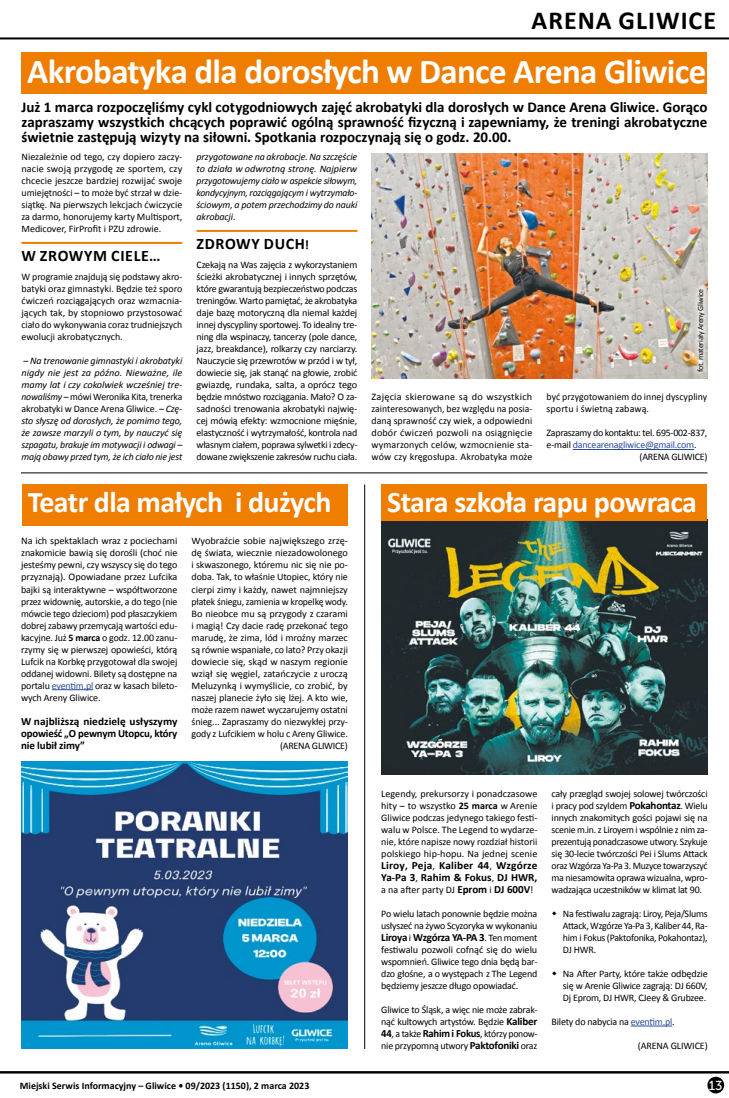
<style>
.page{position:relative;width:729px;height:1098px;background:#fff}
.page>*{position:absolute;margin:0;border:0;box-sizing:border-box;transform-origin:0 0}
.t1{font:700 35px "Calibri";letter-spacing:-.02em;color:#fff}
.t2{font:700 30px "Calibri";letter-spacing:-.02em;color:#fff}
.t3{font:700 26px "Calibri";letter-spacing:.04em;color:#000}
.t4{font:700 16px "Calibri";letter-spacing:.04em;color:#000}
.t5{font:700 15px/15px "Calibri";letter-spacing:-.005em;color:#000;text-align:justify}
.t6{font:13px "Museo Sans 500";color:#fff}
.t7{font:700 11px/12px "Calibri";letter-spacing:-.01em;color:#000;text-align:justify}
.t8{font:10px/12px "Calibri";letter-spacing:-.01em;color:#000;text-align:justify}
.t9{font:italic 10px/12px "Calibri";letter-spacing:-.015em;color:#000;text-align:justify}
.t10{font:700 10px "Calibri";color:#000}
.t11{font:10px "Calibri";letter-spacing:-.02em;color:#2a4b9b}
.t12{font:8px "Calibri";letter-spacing:-.03em;color:#000}
.s1{font-style:normal}
.s2{font-size:13px}
.s3{color:#000}
.s4{font-weight:700}
.s5{color:#2a4b9b}
.s6{font-size:10px}
.s7{font-weight:400;font-size:10px}
.s8{font-weight:700;font-size:11px}
</style>
<div class="page">
<hr style="left:0;top:37px;width:729px;height:2px;background:#000">
<hr style="left:0;top:1070px;width:729px;height:2px;background:#000">
<div style="left:707px;top:1076px;width:17px;height:16px;background:#000;border-radius:50%"></div>
<img style="left:21px;top:761px;width:327px;height:287px">
<img style="left:381px;top:520px;width:326px;height:254px">
<hr style="left:21px;top:472px;width:686px;height:1px;background:#000">
<hr style="left:364px;top:484px;width:1px;height:564px;background:#000">
<div style="left:22px;top:484px;width:326px;height:41px;background:#ef7d00"></div>
<div style="left:21px;top:52px;width:686px;height:41px;background:#ef7d00"></div>
<hr style="left:52px;top:689px;width:41px;height:1px;background:#2a4b9b">
<hr style="left:21px;top:242px;width:161px;height:2px;background:#ef7d00">
<hr style="left:196px;top:230px;width:161px;height:2px;background:#ef7d00">
<hr style="left:572px;top:449px;width:122px;height:1px;background:#2a4b9b">
<div style="left:381px;top:484px;width:326px;height:36px;background:#ef7d00"></div>
<hr style="left:630px;top:1025px;width:42px;height:1px;background:#2a4b9b">
<img style="left:371px;top:153px;width:336px;height:225px">
<div style="left:691px;top:282px;width:19px;height:96px;background:#fff;opacity:.75"></div>
<h3 class="t3" style="left:531px;top:4px;width:186px">ARENA GLIWICE</h3>
<h1 class="t1" style="left:27px;top:49px;width:680px">Akrobatyka dla dorosłych w Dance Arena Gliwice</h1>
<p class="t5" style="left:21px;top:100px;width:687px">Już 1 marca rozpoczęliśmy cykl cotygodniowych zajęć akrobatyki dla dorosłych w Dance Arena Gliwice. Gorąco zapraszamy wszystkich chcących poprawić ogólną sprawność fizyczną i zapewniamy, że treningi akrobatyczne świetnie zastępują wizyty na siłowni. Spotkania rozpoczynają się o godz. 20.00.</p>
<p class="t8" style="left:21px;top:151px;width:162px">Niezależnie od tego, czy dopiero zaczy&shy;nacie swoją przygodę ze sportem, czy chcecie jeszcze bardziej rozwijać swoje umiejętności – to może być strzał w dzie&shy;siątkę. Na pierwszych lekcjach ćwiczycie za darmo, honorujemy karty Multisport, Medicover, FirProfit i PZU zdrowie.</p>
<h3 class="t4" style="left:21px;top:245px;width:141px">W ZROWYM CIELE…</h3>
<p class="t8" style="left:21px;top:271px;width:162px">W programie znajdują się podstawy akro&shy;batyki oraz gimnastyki. Będzie też sporo ćwiczeń rozciągających oraz wzmacnia&shy;jących tak, by stopniowo przystosować ciało do wykonywania coraz trudniejszych ewolucji akrobatycznych.</p>
<p class="t9" style="left:21px;top:354px;width:162px"><span class="s1">–</span> Na trenowanie gimnastyki i akrobatyki nigdy nie jest za późno. Nieważne, ile mamy lat i czy cokolwiek wcześniej tre&shy;nowaliśmy <span class="s1">– mówi Weronika Kita, trenerka akrobatyki w Dance Arena Gliwice. –</span> Czę&shy;sto słyszę od dorosłych, że pomimo tego, że zawsze marzyli o tym, by nauczyć się szpagatu, brakuje im motywacji i odwagi – mają obawy przed tym, że ich ciało nie jest</p>
<p class="t9" style="left:196px;top:150px;width:162px">przygotowane na akrobacje. Na szczęście to działa w odwrotną stronę. Najpierw przygotowujemy ciało w aspekcie siłowym, kondycyjnym, rozciągającym i wytrzymało&shy;ściowym, a potem przechodzimy do nauki akrobacji<span class="s1">.</span></p>
<h3 class="t4" style="left:196px;top:233px;width:114px">ZDROWY DUCH<span class="s2">!</span></h3>
<p class="t8" style="left:196px;top:259px;width:162px">Czekają na Was zajęcia z wykorzystaniem ścieżki akrobatycznej i innych sprzętów, które gwarantują bezpieczeństwo podczas treningów. Warto pamiętać, że akrobatyka daje bazę motoryczną dla niemal każdej innej dyscypliny sportowej. To idealny tre&shy;ning dla wspinaczy, tancerzy (pole dance, jazz, breakdance), rolkarzy czy narciarzy.<br>Nauczycie się przewrotów w przód i w tył, dowiecie się, jak stanąć na głowie, zrobić gwiazdę, rundaka, salta, a oprócz tego będzie mnóstwo rozciągania. Mało? O za&shy;sadności trenowania akrobatyki najwię&shy;cej mówią efekty: wzmocnione mięśnie, elastyczność i wytrzymałość, kontrola nad własnym ciałem, poprawa sylwetki i zdecy&shy;dowane zwiększenie zakresów ruchu ciała.</p>
<p class="t12" style="left:695px;top:372px;width:85px;rotate:-90deg">fot. materiały Areny Gliwice</p>
<p class="t8" style="left:371px;top:391px;width:162px">Zajęcia skierowane są do wszystkich zainteresowanych, bez względu na posia&shy;daną sprawność czy wiek, a odpowiedni dobór ćwiczeń pozwoli na osiągnięcie wymarzonych celów, wzmocnienie sta&shy;wów czy kręgosłupa. Akrobatyka może</p>
<p class="t8" style="left:546px;top:391px;width:162px">być przygotowaniem do innej dyscypliny sportu i świetną zabawą.</p>
<p class="t8" style="left:546px;top:427px;width:162px">Zapraszamy do kontaktu: tel. 695-002-837,</p>
<p class="t11" style="left:546px;top:438px;width:151px"><span class="s3">e-mail</span> dancearenagliwice@gmail.com<span class="s3">.</span></p>
<p class="t8" style="left:639px;top:451px;width:69px">(ARENA GLIWICE)</p>
<h2 class="t2" style="left:387px;top:482px;width:311px">Stara szkoła rapu powraca</h2>
<h2 class="t2" style="left:28px;top:482px;width:305px">Teatr dla małych i dużych</h2>
<p class="t8" style="left:21px;top:535px;width:158px">Na ich spektaklach wraz z pociechami znakomicie bawią się dorośli (choć nie jesteśmy pewni, czy wszyscy się do tego przyznają). Opowiadane przez Lufcika bajki są interaktywne – współtworzone przez widownię, autorskie, a do tego (nie mówcie tego dzieciom) pod płaszczykiem dobrej zabawy przemycają wartości edu&shy;kacyjne. Już <span class="s4">5 marca</span> o godz. 12.00 zanu&shy;rzymy się w pierwszej opowieści, którą Lufcik na Korbkę przygotował dla swojej oddanej widowni. Bilety są dostępne na portalu <span class="s5">eventim.pl</span> oraz w kasach bileto&shy;wych Areny Gliwice.</p>
<p class="t7" style="left:21px;top:714px;width:158px">W najbliższą niedzielę usłyszymy opowieść „O pewnym Utopcu, który nie lubił zimy”</p>
<p class="t8" style="left:191px;top:535px;width:158px;text-align:right">Wyobraźcie sobie największego zrzę&shy;dę świata, wiecznie niezadowolonego i skwaszonego, któremu nic się nie po&shy;doba. Tak, to właśnie Utopiec, który nie cierpi zimy i każdy, nawet najmniejszy płatek śniegu, zamienia w kropelkę wody.<br>Bo nieobce mu są przygody z czarami i magią! Czy dacie radę przekonać tego marudę, że zima, lód i mroźny marzec są równie wspaniałe, co lato? Przy okazji dowiecie się, skąd w naszym regionie wziął się węgiel, zatańczycie z uroczą Meluzynką i wymyślicie, co zrobić, by naszej planecie żyło się lżej. A kto wie, może razem nawet wyczarujemy ostatni śnieg... Zapraszamy do niezwykłej przy&shy;gody z Lufcikiem w holu c Areny Gliwice. (ARENA GLIWICE)</p>
<p class="t8" style="left:381px;top:787px;width:158px">Legendy, prekursorzy i ponadczasowe hity – to wszystko <span class="s4">25 marca</span> w Arenie Gliwice podczas jedynego takiego festi&shy;walu w Polsce. The Legend to wydarze&shy;nie, które napisze nowy rozdział historii polskiego hip-hopu. Na jednej scenie</p>
<p class="t7" style="left:381px;top:858px;width:158px">Liroy<span class="s6">,</span> Peja<span class="s7">,</span> Kaliber 44<span class="s7">,</span> Wzgórze<br>Ya-Pa 3<span class="s7">,</span> Rahim &amp; Fokus<span class="s7">,</span> DJ HWR,</p>
<p class="t8" style="left:381px;top:883px;width:154px">a na after party DJ <span class="s8">Eprom</span> i <span class="s8">DJ 600V</span>!</p>
<p class="t8" style="left:381px;top:907px;width:158px">Po wielu latach ponownie będzie można usłyszeć na żywo Scyzoryka w wykonaniu</p>
<p class="t7" style="left:381px;top:930px;width:158px">Liroya <span class="s7">i</span> Wzgórza YA-PA 3<span class="s7">. Ten moment</span></p>
<p class="t8" style="left:381px;top:943px;width:158px">festiwalu pozwoli cofnąć się do wielu wspomnień. Gliwice tego dnia będą bar&shy;dzo głośne, a o występach z The Legend będziemy jeszcze długo opowiadać.</p>
<p class="t8" style="left:381px;top:1003px;width:158px">Gliwice to Śląsk, a więc nie może zabrak&shy;nąć kultowych artystów. Będzie <span class="s8">Kaliber 44</span>, a także <span class="s8">Rahim i Fokus</span>, którzy ponow&shy;nie przypomną utwory <span class="s8">Paktofoniki</span> oraz</p>
<p class="t8" style="left:551px;top:787px;width:158px">cały przegląd swojej solowej twórczości i pracy pod szyldem <span class="s8">Pokahontaz</span>. Wielu innych znakomitych gości pojawi się na scenie m.in. z Liroyem i wspólnie z nim za&shy;prezentują ponadczasowe utwory. Szykuje się 30-lecie twórczości Pei i Slums Attack oraz Wzgórza Ya-Pa 3. Muzyce towarzyszyć ma niesamowita oprawa wizualna, wpro&shy;wadzająca uczestników w klimat lat 90.</p>
<p class="t8" style="left:563px;top:907px;width:146px">Na festiwalu zagrają: Liroy, Peja/Slums Attack, Wzgórze Ya-Pa 3, Kaliber 44, Ra&shy;him i Fokus (Paktofonika, Pokahontaz), DJ HWR.</p>
<p class="t8" style="left:563px;top:967px;width:146px">Na After Party, które także odbędzie się w Arenie Gliwice zagrają: DJ 660V, Dj Eprom, DJ HWR, CJeey &amp; Grubzee.</p>
<p class="t8" style="left:551px;top:1015px;width:125px">Bilety do nabycia na <span class="s5">eventim.pl</span>.</p>
<p class="t8" style="left:637px;top:1039px;width:71px">(ARENA GLIWICE)</p>
<p class="t10" style="left:20px;top:1079px;width:291px">Miejski Serwis Informacyjny – Gliwice • 09/2023 (1150), 2 marca 2023</p>
<h3 class="t6" style="left:708px;top:1077px;width:15px">13</h3>
</div>
